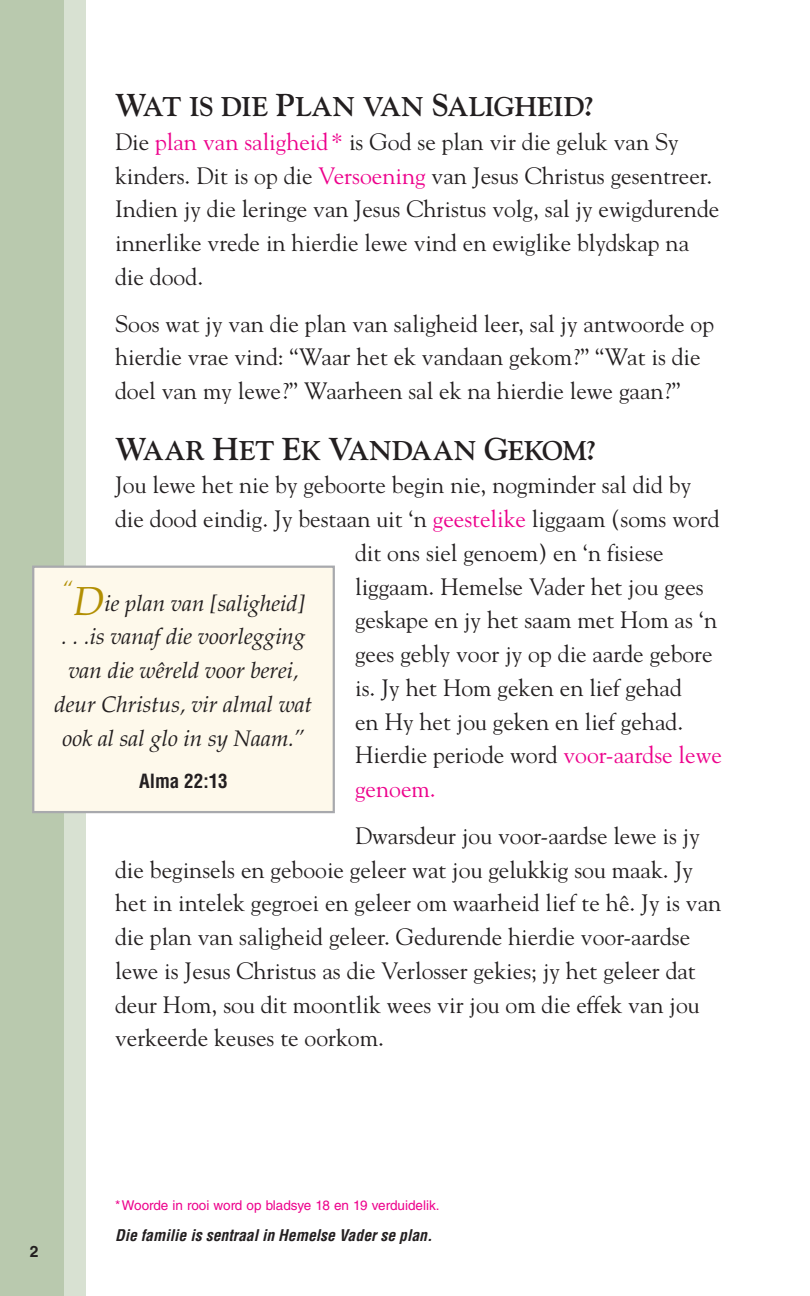
<style>
.page{position:relative;width:810px;height:1296px;background:#fff}
.page>*{position:absolute;margin:0;border:0;box-sizing:border-box;transform-origin:0 0}
.t1{font:700 27px "Goudy Oldstylelds Lat";letter-spacing:-.01em;color:#231f20}
.t2{font:23.62px/33.8px "Goudy Oldstylelds Lat";color:#231f20}
.t3{font:23.62px "Goudy Oldstylelds Lat";color:#ed028c}
.t4{font:italic 22.5px/33.8px "Palatinolds Lat";color:#231f20;text-align:center}
.t5{font:700 condensed 19.12px "Helveticalds Lat";color:#231f20}
.t6{font:italic 700 condensed 15.75px "Helveticalds Lat";color:#231f20}
.t7{font:700 15.75px "Helveticalds Lat";color:#231f20}
.t8{font:13.5px "Helveticalds Lat";color:#ed028c}
.s1{font-size:31.5px}
.s2{color:#ed028c}
.s3{font-size:40.5px;color:#b28f03}
</style>
<div class="page">
<div style="left:0;top:0;width:85px;height:1296px;background:#b9c9ae"></div>
<div style="left:64px;top:0;width:21px;height:1296px;background:#d8e1d2"></div>
<div style="left:33px;top:567px;width:301px;height:245px;background:#fef9eb"></div>
<div style="left:32px;top:566px;width:303px;height:247px;border:2px solid #a8a9ad"></div>
<p class="t1" style="left:115px;top:85px;width:481px"><span class="s1">W</span>AT IS DIE <span class="s1">P</span>LAN VAN <span class="s1">S</span>ALIGHEID?</p>
<p class="t2" style="left:115px;top:123px;width:606px">Die <span class="s2">plan van saligheid *</span> is God se plan vir die geluk van Sy kinders. Dit is op die <span class="s2">Versoening</span> van Jesus Christus gesentreer.<br>Indien jy die leringe van Jesus Christus volg, sal jy ewigdurende innerlike vrede in hierdie lewe vind en ewiglike blydskap na die dood.</p>
<p class="t2" style="left:115px;top:304px;width:601px">Soos wat jy van die plan van saligheid leer, sal jy antwoorde op hierdie vrae vind: “Waar het ek vandaan gekom?” “Wat is die doel van my lewe?” Waarheen sal ek na hierdie lewe gaan?”</p>
<p class="t1" style="left:115px;top:429px;width:483px"><span class="s1">W</span>AAR <span class="s1">H</span>ET <span class="s1">E</span>K <span class="s1">V</span>ANDAAN <span class="s1">G</span>EKOM?</p>
<p class="t2" style="left:115px;top:466px;width:578px">Jou lewe het nie by geboorte begin nie, nogminder sal did by</p>
<p class="t2" style="left:115px;top:500px;width:606px">die dood eindig. Jy bestaan uit ‘n <span class="s2">geestelike</span> liggaam (soms word</p>
<p class="t2" style="left:355px;top:534px;width:310px">dit ons siel genoem) en ‘n fisiese</p>
<p class="t2" style="left:355px;top:567px;width:350px">liggaam. Hemelse Vader het jou gees</p>
<p class="t2" style="left:355px;top:601px;width:364px">geskape en jy het saam met Hom as ‘n</p>
<p class="t2" style="left:355px;top:635px;width:359px">gees gebly voor jy op die aarde gebore</p>
<p class="t2" style="left:355px;top:669px;width:328px">is. Jy het Hom geken en lief gehad</p>
<p class="t2" style="left:355px;top:702px;width:330px">en Hy het jou geken en lief gehad.</p>
<p class="t2" style="left:355px;top:736px;width:368px">Hierdie periode word <span class="s2">voor-aardse lewe</span></p>
<p class="t3" style="left:355px;top:770px;width:82px">genoem.</p>
<p class="t2" style="left:115px;top:817px;width:608px;text-indent:240px">Dwarsdeur jou voor-aardse lewe is jy die beginsels en gebooie geleer wat jou gelukkig sou maak. Jy het in intelek gegroei en geleer om waarheid lief te hê. Jy is van die plan van saligheid geleer. Gedurende hierdie voor-aardse lewe is Jesus Christus as die Verlosser gekies; jy het geleer dat deur Hom, sou dit moontlik wees vir jou om die effek van jou verkeerde keuses te oorkom.</p>
<p class="t4" style="left:55px;top:585px;width:259px"><sup>“</sup><span class="s3">D</span>ie plan van [saligheid]<br>. . .is vanaf die voorlegging van die wêreld voor berei, deur Christus, vir almal wat ook al sal glo in sy Naam.”</p>
<p class="t5" style="left:139px;top:765px;width:90px">Alma 22:13</p>
<p class="t7" style="left:30px;top:1239px;width:10px">2</p>
<p class="t8" style="left:115px;top:1195px;width:326px">*Woorde in rooi word op bladsye 18 en 19 verduidelik.</p>
<p class="t6" style="left:115px;top:1221px;width:319px">Die familie is sentraal in Hemelse Vader se plan.</p>
</div>
